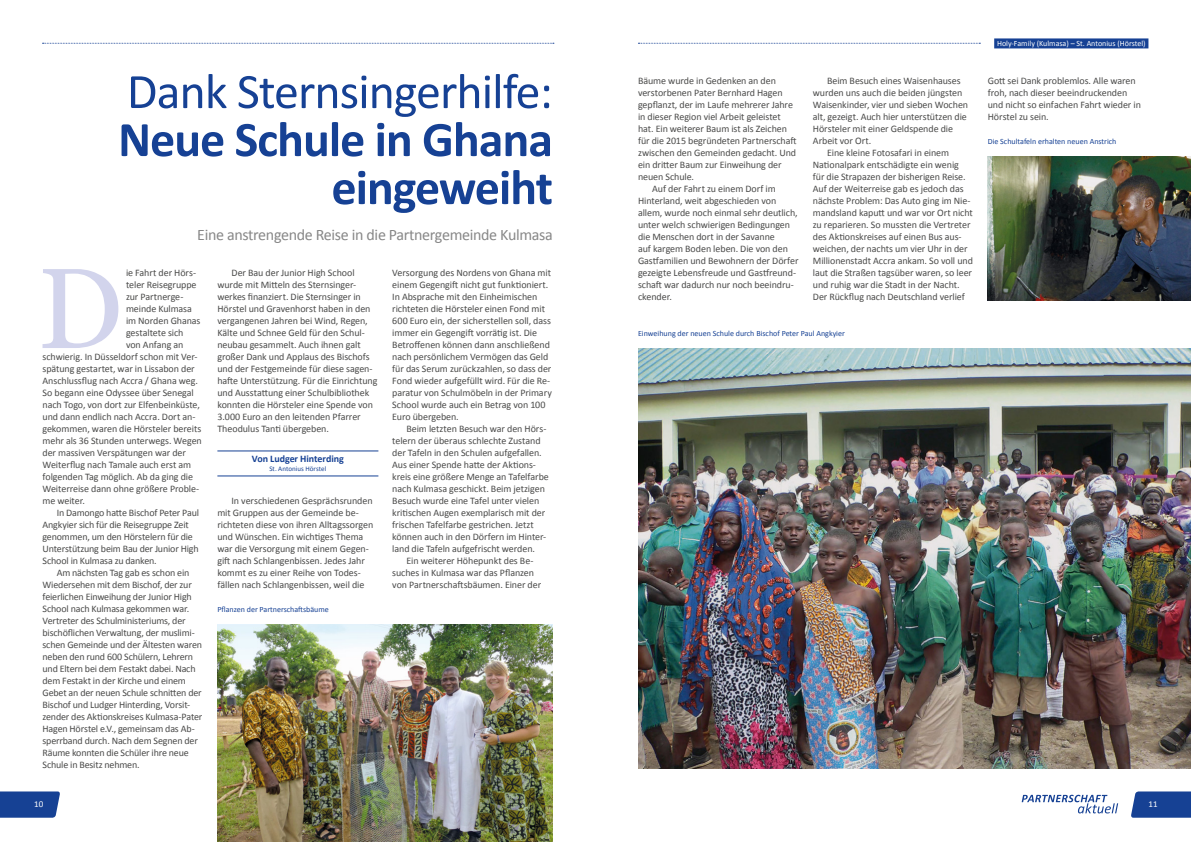
<style>
.page{position:relative;width:1191px;height:842px;background:#fff}
.page>*{position:absolute;margin:0;border:0;box-sizing:border-box;transform-origin:0 0}
.t1{font:113.9px "Georgia";color:#d2d4ec}
.Inhalt{font:700 50px "Calibri";letter-spacing:-.02em;color:#164194}
.Inhalt-2{font:50px "Calibri";letter-spacing:-.02em;color:#164194}
.Inhalt-3{font:16px "Calibri";letter-spacing:-.02em;color:#878787}
.t2{font:10px/12px "Calibri";letter-spacing:-.01em;color:#4a4a49}
.t3{font:700 10px "Calibri";letter-spacing:-.005em;color:#164194}
.t4{font:9px "Calibri";color:#fff}
.t5{font:8px "Calibri";color:#164194}
.Absatzformat_1{font:8px "Calibri";color:#fff}
.t6{font:7px "Calibri";letter-spacing:.005em;color:#164194}
</style>
<div class="page">
<hr style="left:217px;top:451px;width:161px;height:1px;background:#164194">
<hr style="left:217px;top:476px;width:161px;height:1px;background:#164194">
<img style="left:217px;top:624px;width:336px;height:218px">
<img style="left:987px;top:156px;width:204px;height:144px">
<img style="left:638px;top:348px;width:553px;height:420px">
<svg style="left:0;top:791px;width:60px;height:27px;background:#254d9b"></svg>
<svg style="left:1021px;top:795px;width:97px;height:18px"></svg>
<svg style="left:1131px;top:791px;width:60px;height:27px;background:#254d9a"></svg>
<svg style="left:638px;top:43px;width:342px;height:1px"></svg>
<svg style="left:43px;top:43px;width:511px;height:1px"></svg>
<div style="left:994px;top:38px;width:154px;height:10px;background:#164194"></div>
<p class="Inhalt-2" style="left:127px;top:60px;width:427px">Dank Sternsingerhilfe:</p>
<p class="Inhalt" style="left:118px;top:108px;width:436px">Neue Schule in Ghana</p>
<p class="Inhalt" style="left:331px;top:156px;width:223px">eingeweiht</p>
<p class="Inhalt-3" style="left:197px;top:225px;width:357px">Eine anstrengende Reise in die Partnergemeinde Kulmasa</p>
<p class="t1" style="left:37px;top:226px;width:87px">D</p>
<p class="t2" style="left:126px;top:266px;width:72px">ie Fahrt der Hörs-</p>
<p class="t2" style="left:126px;top:278px;width:72px">teler Reisegruppe</p>
<p class="t2" style="left:126px;top:290px;width:59px">zur Partnerge-</p>
<p class="t2" style="left:126px;top:302px;width:67px">meinde Kulmasa</p>
<p class="t2" style="left:126px;top:314px;width:76px">im Norden Ghanas</p>
<p class="t2" style="left:126px;top:326px;width:59px">gestaltete sich</p>
<p class="t2" style="left:126px;top:338px;width:59px">von Anfang an</p>
<p class="t2" style="left:43px;top:350px;width:157px">schwierig. In Düsseldorf schon mit Ver-</p>
<p class="t2" style="left:43px;top:362px;width:154px">spätung gestartet, war in Lissabon der</p>
<p class="t2" style="left:43px;top:374px;width:157px">Anschlussflug nach Accra / Ghana weg.</p>
<p class="t2" style="left:43px;top:386px;width:153px">So begann eine Odyssee über Senegal</p>
<p class="t2" style="left:43px;top:398px;width:159px">nach Togo, von dort zur Elfenbeinküste,</p>
<p class="t2" style="left:43px;top:410px;width:154px">und dann endlich nach Accra. Dort an-</p>
<p class="t2" style="left:43px;top:422px;width:160px">gekommen, waren die Hörsteler bereits</p>
<p class="t2" style="left:43px;top:434px;width:161px">mehr als 36 Stunden unterwegs. Wegen</p>
<p class="t2" style="left:43px;top:446px;width:145px">der massiven Verspätungen war der</p>
<p class="t2" style="left:43px;top:458px;width:150px">Weiterflug nach Tamale auch erst am</p>
<p class="t2" style="left:43px;top:470px;width:152px">folgenden Tag möglich. Ab da ging die</p>
<p class="t2" style="left:43px;top:482px;width:158px">Weiterreise dann ohne größere Proble-</p>
<p class="t2" style="left:43px;top:494px;width:44px">me weiter.</p>
<p class="t2" style="left:43px;top:506px;width:158px;text-indent:14px">In Damongo hatte Bischof Peter Paul Angkyier sich für die Reisegruppe Zeit genommen, um den Hörstelern für die Unterstützung beim Bau der Junior High School in Kulmasa zu danken.</p>
<p class="t2" style="left:43px;top:566px;width:161px;text-indent:14px">Am nächsten Tag gab es schon ein Wiedersehen mit dem Bischof, der zur feierlichen Einweihung der Junior High School nach Kulmasa gekommen war.<br>Vertreter des Schulministeriums, der bischöflichen Verwaltung, der muslimi&shy;schen Gemeinde und der Ältesten waren neben den rund 600 Schülern, Lehrern und Eltern bei dem Festakt dabei. Nach dem Festakt in der Kirche und einem Gebet an der neuen Schule schnitten der Bischof und Ludger Hinterding, Vorsit&shy;zender des Aktionskreises Kulmasa-Pater Hagen Hörstel e.V., gemeinsam das Ab&shy;sperrband durch. Nach dem Segnen der Räume konnten die Schüler ihre neue Schule in Besitz nehmen.</p>
<p class="t2" style="left:217px;top:266px;width:161px;text-indent:14px">Der Bau der Junior High School wurde mit Mitteln des Sternsinger&shy;werkes finanziert. Die Sternsinger in Hörstel und Gravenhorst haben in den vergangenen Jahren bei Wind, Regen, Kälte und Schnee Geld für den Schul&shy;neubau gesammelt. Auch ihnen galt großer Dank und Applaus des Bischofs und der Festgemeinde für diese sagen&shy;hafte Unterstützung. Für die Einrichtung und Ausstattung einer Schulbibliothek konnten die Hörsteler eine Spende von 3.000 Euro an den leitenden Pfarrer Theodulus Tanti übergeben.</p>
<p class="t3" style="left:252px;top:452px;width:94px">Von Ludger Hinterding</p>
<p class="t6" style="left:269px;top:464px;width:58px">St. Antonius Hörstel</p>
<p class="t2" style="left:217px;top:494px;width:157px;text-indent:14px">In verschiedenen Gesprächsrunden mit Gruppen aus der Gemeinde be&shy;richteten diese von ihren Alltagssorgen und Wünschen. Ein wichtiges Thema war die Versorgung mit einem Gegen&shy;gift nach Schlangenbissen. Jedes Jahr kommt es zu einer Reihe von Todes&shy;fällen nach Schlangenbissen, weil die</p>
<p class="t5" style="left:217px;top:604px;width:113px">Pflanzen der Partnerschaftsbäume</p>
<p class="t2" style="left:392px;top:266px;width:161px">Versorgung des Nordens von Ghana mit einem Gegengift nicht gut funktioniert.<br>In Absprache mit den Einheimischen richteten die Hörsteler einen Fond mit 600 Euro ein, der sicherstellen soll, dass immer ein Gegengift vorrätig ist. Die Betroffenen können dann anschließend nach persönlichem Vermögen das Geld für das Serum zurückzahlen, so dass der Fond wieder aufgefüllt wird. Für die Re&shy;paratur von Schulmöbeln in der Primary School wurde auch ein Betrag von 100<br>Euro übergeben.</p>
<p class="t2" style="left:392px;top:422px;width:158px;text-indent:14px">Beim letzten Besuch war den Hörs&shy;telern der überaus schlechte Zustand der Tafeln in den Schulen aufgefallen.<br>Aus einer Spende hatte der Aktions&shy;kreis eine größere Menge an Tafelfarbe nach Kulmasa geschickt. Beim jetzigen Besuch wurde eine Tafel unter vielen kritischen Augen exemplarisch mit der frischen Tafelfarbe gestrichen. Jetzt können auch in den Dörfern im Hinter&shy;land die Tafeln aufgefrischt werden.</p>
<p class="t2" style="left:392px;top:554px;width:150px;text-indent:14px">Ein weiterer Höhepunkt des Be&shy;suches in Kulmasa war das Pflanzen von Partnerschaftsbäumen. Einer der</p>
<p class="t2" style="left:638px;top:74px;width:160px">Bäume wurde in Gedenken an den verstorbenen Pater Bernhard Hagen gepflanzt, der im Laufe mehrerer Jahre in dieser Region viel Arbeit geleistet hat. Ein weiterer Baum ist als Zeichen für die 2015 begründeten Partnerschaft zwischen den Gemeinden gedacht. Und ein dritter Baum zur Einweihung der neuen Schule.</p>
<p class="t2" style="left:638px;top:182px;width:162px;text-indent:14px">Auf der Fahrt zu einem Dorf im Hinterland, weit abgeschieden von allem, wurde noch einmal sehr deutlich, unter welch schwierigen Bedingungen die Menschen dort in der Savanne<br>auf kargem Boden leben. Die von den Gastfamilien und Bewohnern der Dörfer gezeigte Lebensfreude und Gastfreund&shy;schaft war dadurch nur noch beeindru&shy;ckender.</p>
<p class="t2" style="left:813px;top:74px;width:157px;text-indent:14px">Beim Besuch eines Waisenhauses wurden uns auch die beiden jüngsten<br>Waisenkinder, vier und sieben Wochen alt, gezeigt. Auch hier unterstützen die<br>Hörsteler mit einer Geldspende die<br>Arbeit vor Ort.</p>
<p class="t2" style="left:813px;top:146px;width:162px;text-indent:14px">Eine kleine Fotosafari in einem Nationalpark entschädigte ein wenig für die Strapazen der bisherigen Reise.<br>Auf der Weiterreise gab es jedoch das nächste Problem: Das Auto ging im Nie&shy;mandsland kaputt und war vor Ort nicht zu reparieren. So mussten die Vertreter des Aktionskreises auf einen Bus aus&shy;weichen, der nachts um vier Uhr in der Millionenstadt Accra ankam. So voll und laut die Straßen tagsüber waren, so leer und ruhig war die Stadt in der Nacht.<br>Der Rückflug nach Deutschland verlief</p>
<p class="t5" style="left:638px;top:328px;width:208px">Einweihung der neuen Schule durch Bischof Peter Paul Angkyier</p>
<p class="Absatzformat_1" style="left:997px;top:38px;width:150px">Holy-Family (Kulmasa) – St. Antonius (Hörstel)</p>
<p class="t2" style="left:987px;top:74px;width:155px">Gott sei Dank problemlos. Alle waren froh, nach dieser beeindruckenden und nicht so einfachen Fahrt wieder in</p>
<p class="t2" style="left:987px;top:110px;width:62px">Hörstel zu sein.</p>
<p class="t5" style="left:987px;top:136px;width:130px">Die Schultafeln erhalten neuen Anstrich</p>
<p class="t4" style="left:34px;top:799px;width:11px">10</p>
<p class="t4" style="left:1148px;top:799px;width:11px">11</p>
</div>
